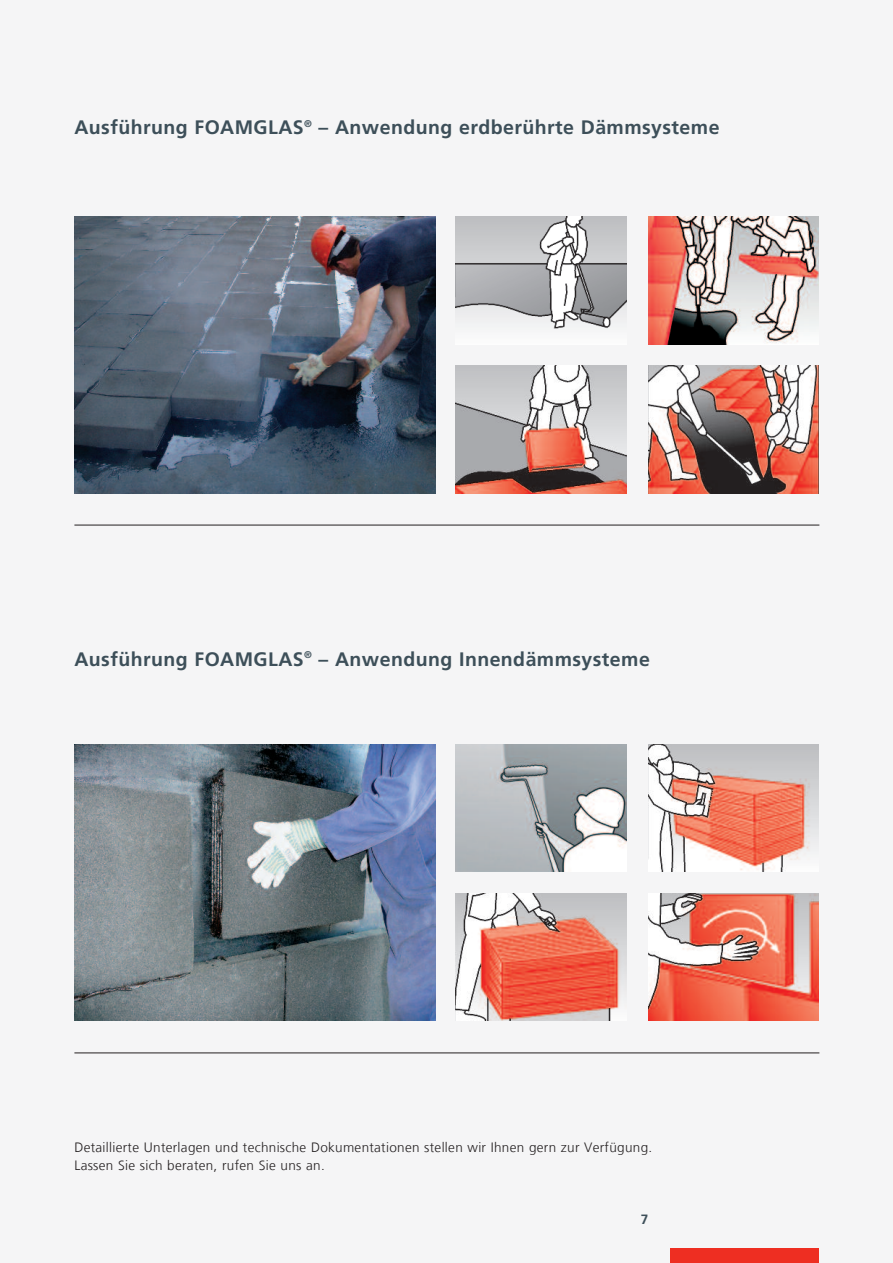
<style>
.page{position:relative;width:893px;height:1263px;background:#f5f5f6}
.page>*{position:absolute;margin:0;border:0;box-sizing:border-box;transform-origin:0 0}
.t1{font:700 19.5px "Frutiger LT Com";letter-spacing:.02em;color:#3d4f59}
.t2{font:300 13.5px/18px "Frutiger LT Com";letter-spacing:.02em;color:#231f20}
.t3{font:700 13.5px "Frutiger LT Com";color:#3d4f59}
</style>
<div class="page">
<div style="left:670px;top:1248px;width:149px;height:15px;background:#ee2e22"></div>
<hr style="left:74px;top:525px;width:745px;height:1px;background:#231f20">
<hr style="left:74px;top:1053px;width:745px;height:1px;background:#231f20">
<img style="left:456px;top:217px;width:170px;height:112px">
<img style="left:456px;top:366px;width:170px;height:127px">
<img style="left:648px;top:366px;width:171px;height:127px">
<img style="left:648px;top:217px;width:171px;height:127px">
<img style="left:74px;top:217px;width:362px;height:276px">
<img style="left:456px;top:744px;width:170px;height:128px">
<img style="left:456px;top:893px;width:170px;height:128px">
<img style="left:648px;top:893px;width:171px;height:128px">
<img style="left:648px;top:744px;width:171px;height:128px">
<img style="left:74px;top:744px;width:362px;height:277px">
<h1 class="t1" style="left:74px;top:120px;width:647px">Ausführung FOAMGLAS<sup>®</sup> – Anwendung erdberührte Dämmsysteme</h1>
<h1 class="t1" style="left:74px;top:651px;width:577px">Ausführung FOAMGLAS<sup>®</sup> – Anwendung Innendämmsysteme</h1>
<p class="t2" style="left:74px;top:1139px;width:579px">Detaillierte Unterlagen und technische Dokumentationen stellen wir Ihnen gern zur Verfügung.<br>Lassen Sie sich beraten, rufen Sie uns an.</p>
<p class="t3" style="left:641px;top:1213px;width:9px">7</p>
</div>
